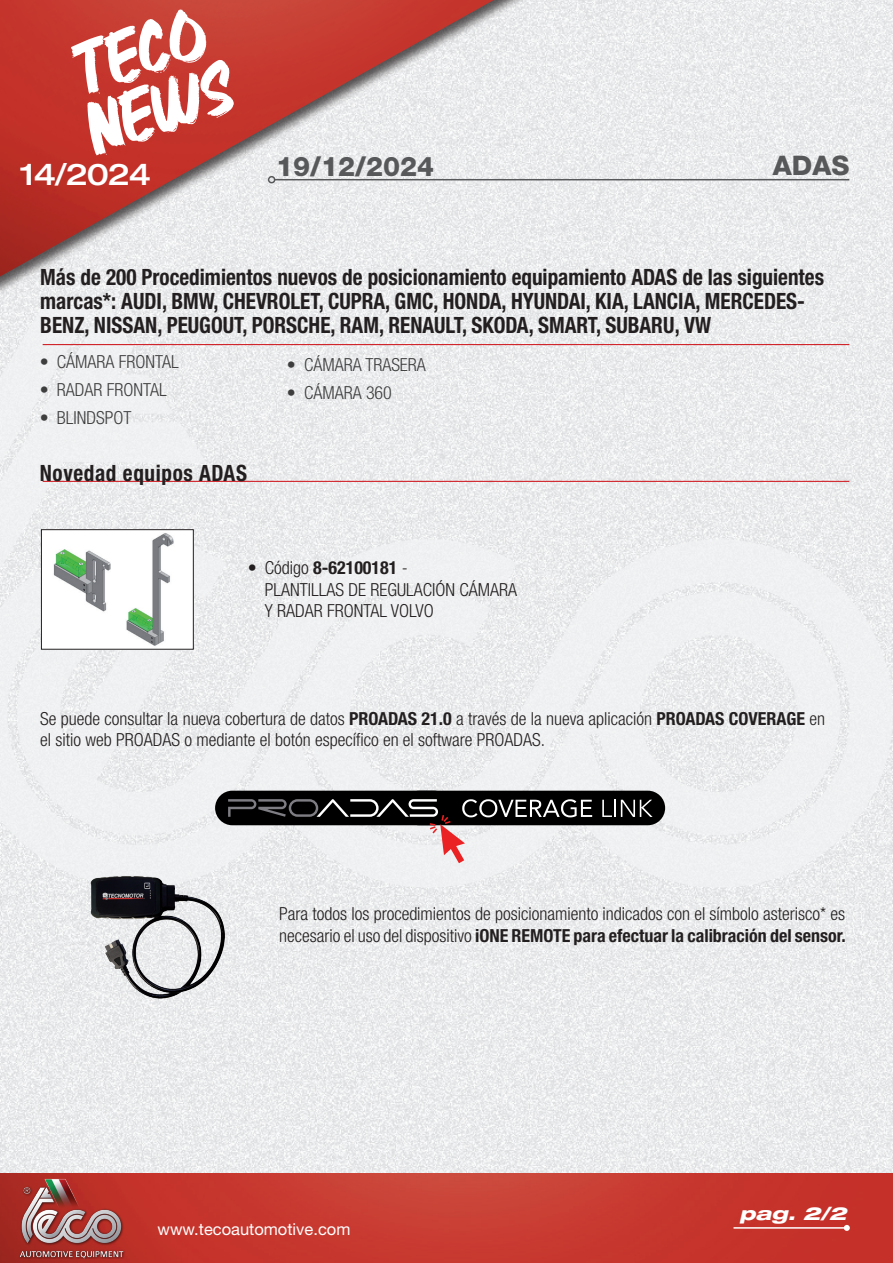
<style>
.page{position:relative;width:893px;height:1263px;background:#fff}
.page>*{position:absolute;margin:0;border:0;box-sizing:border-box;transform-origin:0 0}
.t1{font:500 expanded 30px "Helvetica Neue LT Std";letter-spacing:-.04em;color:#fff}
.t2{font:800 27px "Helvetica Neue LT Std";color:#57585a}
.t3{font:700 condensed 22.5px/24px "Helvetica Neue LT Std";color:#231f20;scale:.94 1}
.t4{font:700 condensed 22.5px "Helvetica Neue LT Std";letter-spacing:.03em;color:#231f20;scale:.94 1}
.t5{font:300 condensed 18px/21.6px "Helvetica Neue LT Std";color:#231f20}
.t6{font:300 condensed 18px "Helvetica Neue LT Std";color:#3e3e3f}
.t7{font:italic 800 expanded 18px "Helvetica Neue LT Std";color:#fff;scale:1.09 1}
.t8{font:16.5px "Helvetica Neue LT Std";color:#fff}
.s1{font-weight:700}
</style>
<div class="page">
<img style="left:0;top:888px;width:893px;height:285px">
<svg style="left:0;top:415px;width:893px;height:473px;fill:#eeeff0"></svg>
<img style="left:0;top:1173px;width:893px;height:90px">
<img style="left:18px;top:1176px;width:155px;height:83px">
<hr style="left:733px;top:1227px;width:114px;height:2px;background:#fff">
<svg style="left:844px;top:1225px;width:6px;height:6px"></svg>
<div style="left:0;top:0;width:893px;height:415px;background:#231f20;opacity:.75"></div>
<img style="left:0;top:0;width:893px;height:401px">
<hr style="left:275px;top:179px;width:574px;height:1px;background:#57585a">
<div style="left:268px;top:176px;width:7px;height:7px;border:2px solid #57585a;border-radius:50%"></div>
<svg style="left:70px;top:9px;width:164px;height:146px"></svg>
<hr style="left:43px;top:344px;width:806px;height:1px;background:#d1232a">
<hr style="left:43px;top:481px;width:806px;height:1px;background:#d1232a">
<img style="left:43px;top:531px;width:149px;height:116px">
<div style="left:41px;top:529px;width:153px;height:120px;border:1px solid #231f20"></div>
<img style="left:83px;top:852px;width:149px;height:167px">
<div style="left:402px;top:791px;width:263px;height:34px;background:#000;border-radius:17px"></div>
<div style="left:215px;top:791px;width:236px;height:34px;background:#000;border-radius:17px"></div>
<svg style="left:602px;top:800px;width:51px;height:17px"></svg>
<svg style="left:228px;top:799px;width:364px;height:64px"></svg>
<h1 class="t1" style="left:20px;top:155px;width:132px">14/2024</h1>
<h2 class="t2" style="left:276px;top:150px;width:160px">19/12/2024</h2>
<h2 class="t2" style="left:773px;top:149px;width:78px">ADAS</h2>
<p class="t3" style="left:40px;top:265px;width:835px">Más de 200 Procedimientos nuevos de posicionamiento equipamiento ADAS de las siguientes marcas*: AUDI, BMW, CHEVROLET, CUPRA, GMC, HONDA, HYUNDAI, KIA, LANCIA, MERCEDES-<br>BENZ, NISSAN, PEUGOUT, PORSCHE, RAM, RENAULT, SKODA, SMART, SUBARU, VW</p>
<p class="t6" style="left:40px;top:351px;width:141px">• CÁMARA FRONTAL</p>
<p class="t6" style="left:40px;top:379px;width:129px">• RADAR FRONTAL</p>
<p class="t6" style="left:40px;top:407px;width:93px">• BLINDSPOT</p>
<p class="t4" style="left:40px;top:459px;width:222px">Novedad equipos ADAS</p>
<p class="t6" style="left:287px;top:355px;width:140px">• CÁMARA TRASERA</p>
<p class="t6" style="left:287px;top:383px;width:106px">• CÁMARA 360</p>
<p class="t5" style="left:265px;top:557px;width:254px;text-indent:-17px">• Código <span class="s1">8-62100181</span> -<br>PLANTILLAS DE REGULACIÓN CÁMARA<br>Y RADAR FRONTAL VOLVO</p>
<p class="t5" style="left:40px;top:707px;width:786px">Se puede consultar la nueva cobertura de datos <span class="s1">PROADAS 21.0</span> a través de la nueva aplicación <span class="s1">PROADAS COVERAGE</span> en el sitio web PROADAS o mediante el botón específico en el software PROADAS.</p>
<p class="t5" style="left:279px;top:903px;width:568px">Para todos los procedimientos de posicionamiento indicados con el símbolo asterisco* es necesario el uso del dispositivo <span class="s1">iONE REMOTE para efectuar la calibración del sensor.</span></p>
<p class="t8" style="left:158px;top:1219px;width:194px">www.tecoautomotive.com</p>
<p class="t7" style="left:740px;top:1202px;width:100px">pag. 2/2</p>
</div>
